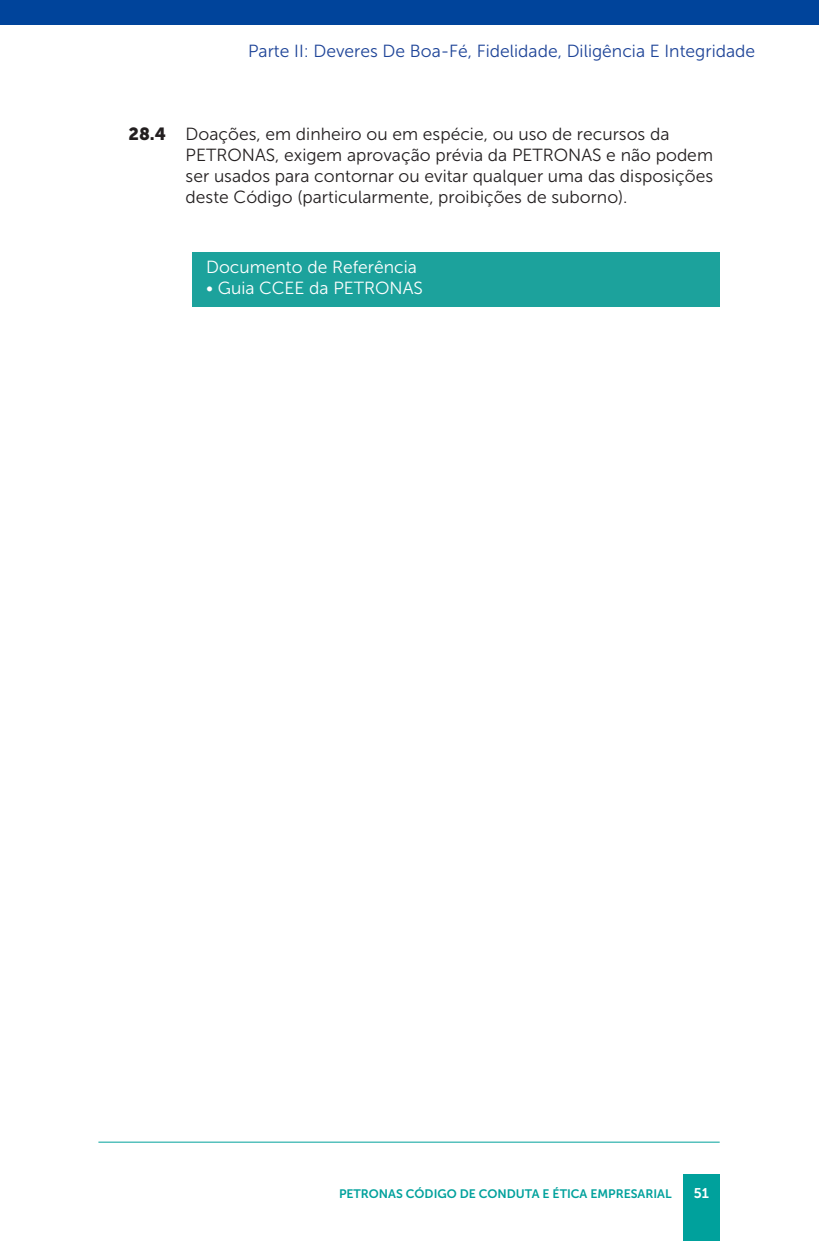
<style>
.page{position:relative;width:819px;height:1241px;background:#fff}
.page>*{position:absolute;margin:0;border:0;box-sizing:border-box;transform-origin:0 0}
.t1{font:17.5px/21px "Museo Sans 300";color:#231f20}
.Chapter_Style{font:17.5px "Museo Sans 300";color:#1e4498}
.t2{font:17.5px "Museo Sans 300";color:#fff}
.t3{font:14px "Museo Sans 700";color:#fff}
.t4{font:12.25px "Museo Sans 700";color:#00a19c}
.s1{font-family:"Museo Sans 900"}
</style>
<div class="page">
<hr style="left:98px;top:1141px;width:621px;height:1px;background:#00a19c">
<div style="left:683px;top:1173px;width:36px;height:67px;background:#00a19c"></div>
<div style="left:0;top:0;width:819px;height:25px;background:#00449b"></div>
<div style="left:192px;top:252px;width:527px;height:55px;background:#1ca29c"></div>
<p class="Chapter_Style" style="left:248px;top:41px;width:508px">Parte II: Deveres De Boa-Fé, Fidelidade, Diligência E Integridade</p>
<p class="t1" style="left:186px;top:123px;width:529px;text-indent:-57px"><span class="s1">28.4</span> Doações, em dinheiro ou em espécie, ou uso de recursos da PETRONAS, exigem aprovação prévia da PETRONAS e não podem ser usados para contornar ou evitar qualquer uma das disposições deste Código (particularmente, proibições de suborno).</p>
<p class="t2" style="left:206px;top:257px;width:212px">Documento de Referência</p>
<p class="t2" style="left:206px;top:278px;width:218px">• Guia CCEE da PETRONAS</p>
<p class="t4" style="left:339px;top:1186px;width:334px">PETRONAS CÓDIGO DE CONDUTA E ÉTICA EMPRESARIAL</p>
<p class="t3" style="left:693px;top:1184px;width:17px">51</p>
</div>
